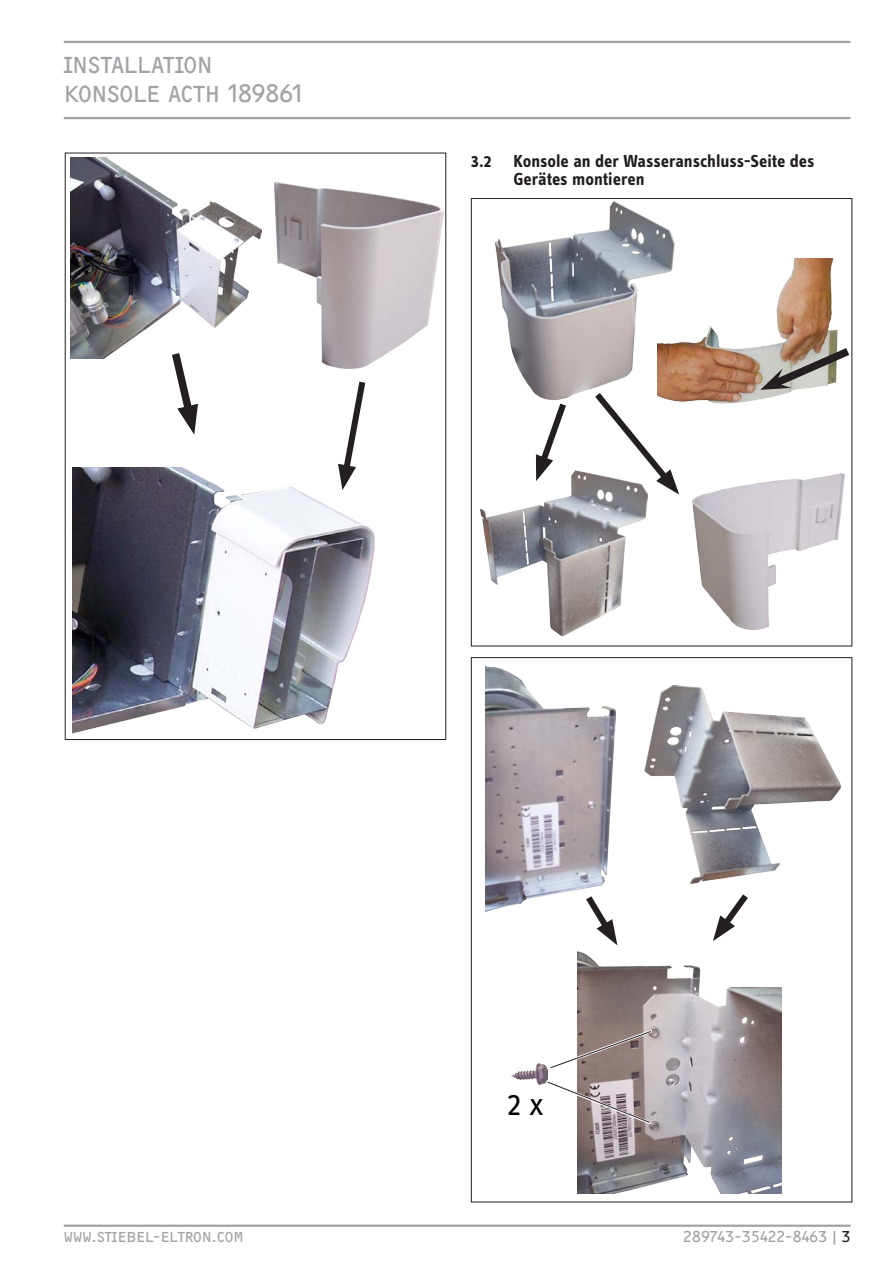
<style>
.page{position:relative;width:893px;height:1263px;background:#fff}
.page>*{position:absolute;margin:0;border:0;box-sizing:border-box;transform-origin:0 0}
.t1{font:33px "STE Info Text";color:#000}
.t2{font:24px/28.8px "F2 FOCR Bczyk Com";letter-spacing:-.015em;color:#a1a3a6}
.t3{font:700 18px/18px "STE Info Text";color:#231f20}
.t4{font:15px "F2 FOCR Bczyk Com";color:#a1a3a6}
.s1{color:#231f20}
</style>
<div class="page">
<hr style="left:64px;top:1224px;width:787px;height:3px;background:#a1a3a6">
<hr style="left:64px;top:41px;width:786px;height:2px;background:#a1a3a6">
<hr style="left:64px;top:117px;width:786px;height:2px;background:#a1a3a6">
<img style="left:70px;top:158px;width:191px;height:200px">
<img style="left:275px;top:183px;width:169px;height:186px">
<svg style="left:167px;top:345px;width:32px;height:90px"></svg>
<svg style="left:338px;top:381px;width:28px;height:87px"></svg>
<img style="left:72px;top:468px;width:302px;height:265px">
<img style="left:494px;top:201px;width:181px;height:196px">
<img style="left:480px;top:470px;width:167px;height:165px">
<img style="left:693px;top:473px;width:151px;height:156px">
<svg style="left:533px;top:397px;width:38px;height:84px"></svg>
<svg style="left:589px;top:386px;width:90px;height:109px"></svg>
<img style="left:485px;top:666px;width:130px;height:246px">
<img style="left:578px;top:945px;width:204px;height:248px">
<img style="left:512px;top:1064px;width:35px;height:20px">
<svg style="left:577px;top:1029px;width:75px;height:1px"></svg>
<svg style="left:550px;top:1030px;width:102px;height:38px"></svg>
<svg style="left:546px;top:1080px;width:104px;height:4px"></svg>
<svg style="left:547px;top:1081px;width:103px;height:42px"></svg>
<img style="left:644px;top:685px;width:196px;height:198px">
<svg style="left:713px;top:894px;width:35px;height:47px"></svg>
<svg style="left:580px;top:889px;width:38px;height:56px"></svg>
<img style="left:658px;top:258px;width:195px;height:156px">
<svg style="left:760px;top:342px;width:93px;height:51px"></svg>
<h2 class="t2" style="left:64px;top:51px;width:240px">INSTALLATION<br>KONSOLE ACTH 189861</h2>
<p class="t3" style="left:513px;top:151px;width:303px;text-indent:-43px">3.2 Konsole an der Wasseranschluss-Seite des<br>Gerätes montieren</p>
<h1 class="t1" style="left:507px;top:1086px;width:38px">2 x</h1>
<p class="t4" style="left:64px;top:1228px;width:182px">WWW.STIEBEL-ELTRON.COM</p>
<p class="t4" style="left:683px;top:1228px;width:169px">289743-35422-8463|<span class="s1">3</span></p>
</div>
